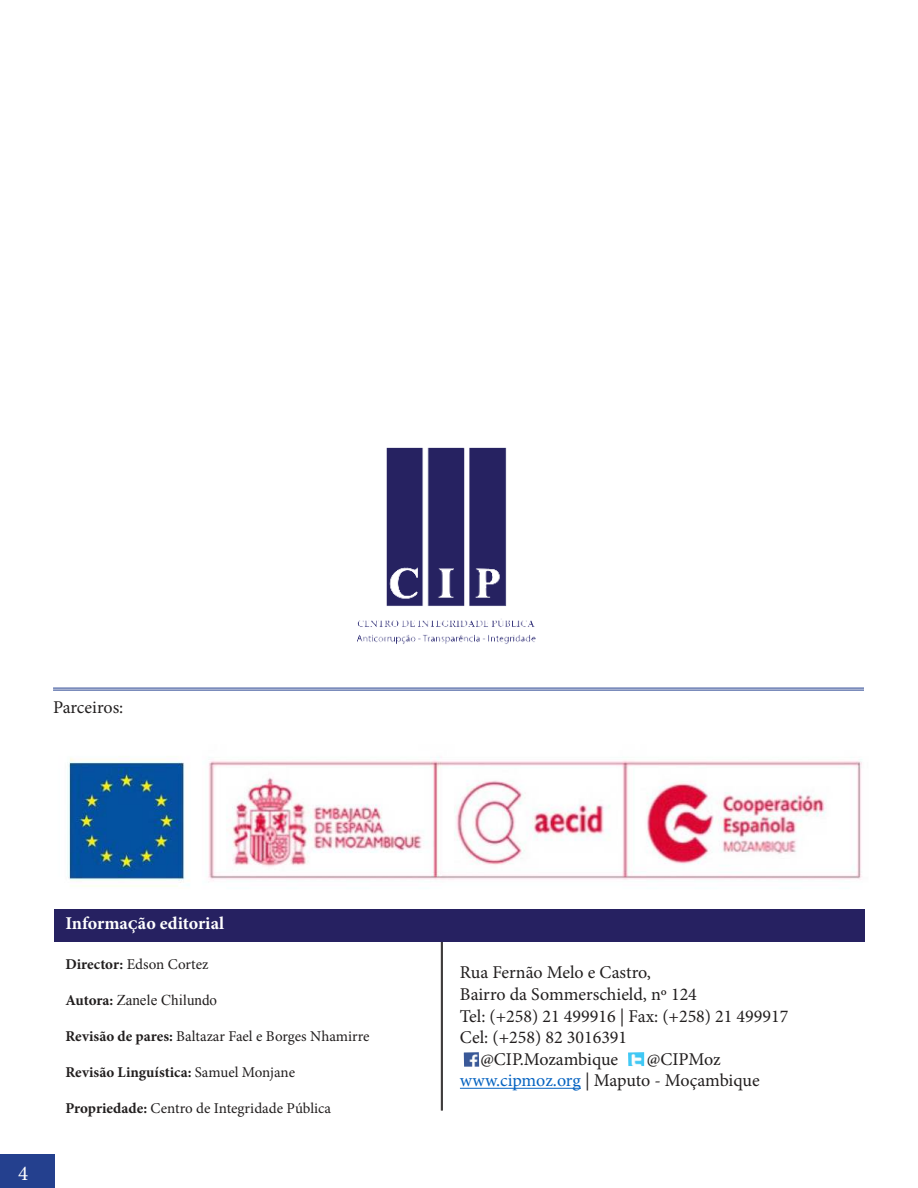
<style>
.page{position:relative;width:918px;height:1188px;background:#fff}
.page>*{position:absolute;margin:0;border:0;box-sizing:border-box;transform-origin:0 0}
.t1{font:21px "Minion Pro";color:#fff}
.t2{font:18px/21.6px "Minion Pro";color:#221f1f}
.t3{font:700 18px "Minion Pro";color:#fff}
.t4{font:15px "Minion Pro";color:#221f1f}
.t5{font:700 15px "Minion Pro";color:#221f1f}
.t6{font:15px "Times New Roman";color:#221f1f}
.s1{font-weight:700}
.s2{font-family:"Minion Pro";font-weight:700}
.s3{font-weight:400}
.s4{color:#0563c1}
</style>
<div class="page">
<div style="left:0;top:1154px;width:54px;height:34px;background:#24408e"></div>
<hr style="left:460px;top:1088px;width:121px;height:1px;background:#0563c1">
<hr style="left:442px;top:941px;width:1px;height:170px;background:#221f1f">
<hr style="left:441px;top:941px;width:1px;height:170px;background:#221f1f">
<div style="left:55px;top:909px;width:810px;height:32px;background:#262161"></div>
<img style="left:464px;top:1052px;width:15px;height:15px">
<img style="left:628px;top:1052px;width:16px;height:14px">
<hr style="left:53px;top:688px;width:811px;height:1px;background:#24408e">
<hr style="left:53px;top:690px;width:811px;height:1px;background:#24408e">
<img style="left:357px;top:447px;width:179px;height:197px">
<img style="left:67px;top:757px;width:795px;height:130px">
<p class="t2" style="left:53px;top:698px;width:72px">Parceiros:</p>
<p class="t1" style="left:18px;top:1164px;width:12px">4</p>
<p class="t3" style="left:65px;top:917px;width:160px">InformaÇão editorial</p>
<p class="t4" style="left:65px;top:958px;width:145px"><span class="s1">Director:</span> Edson Cortez</p>
<p class="t6" style="left:65px;top:994px;width:153px"><span class="s2">Autora:</span> Zanele Chilundo</p>
<p class="t4" style="left:65px;top:1030px;width:306px"><span class="s1">Revisão de pares:</span> Baltazar Fael e Borges Nhamirre</p>
<p class="t5" style="left:65px;top:1066px;width:231px">Revisão Linguística: <span class="s3">Samuel Monjane</span></p>
<p class="t4" style="left:65px;top:1102px;width:267px"><span class="s1">Propriedade:</span> Centro de Integridade Pública</p>
<p class="t2" style="left:460px;top:963px;width:192px">Rua Fernão Melo e Castro,</p>
<p class="t2" style="left:460px;top:985px;width:239px">Bairro da Sommerschield, nº 124</p>
<p class="t2" style="left:460px;top:1006px;width:330px">Tel: (+258) 21 499916 | Fax: (+258) 21 499917</p>
<p class="t2" style="left:460px;top:1028px;width:169px">Cel: (+258) 82 3016391</p>
<p class="t2" style="left:480px;top:1050px;width:139px">@CIP.Mozambique</p>
<p class="t2" style="left:460px;top:1050px;width:301px;text-indent:187px">@CIPMoz <span class="s4">www.cipmoz.org</span> | Maputo - Moçambique</p>
</div>
